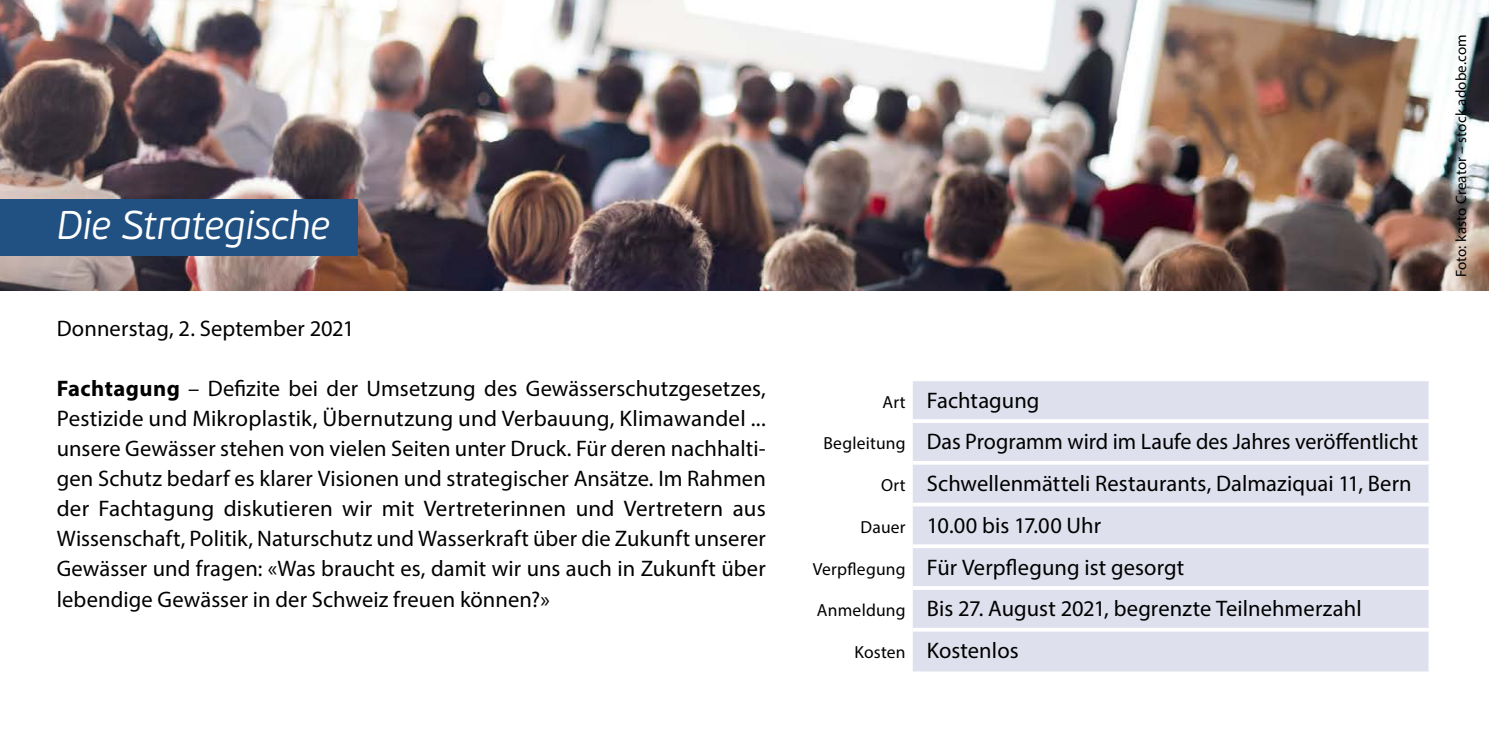
<style>
.page{position:relative;width:1489px;height:745px;background:#fff}
.page>*{position:absolute;margin:0;border:0;box-sizing:border-box;transform-origin:0 0}
.t1{font:italic 300 40px "PF Beau Sans Pro";letter-spacing:-.01em;color:#fff}
.t2{font:22.5px/30px "Myriad Pro";color:#000;text-align:justify}
.t3{font:17.5px "Myriad Pro";letter-spacing:.015em;color:#000}
.Unterzeile{font:15px "Myriad Pro";letter-spacing:.01em;color:#000}
.s1{font-weight:700}
</style>
<div class="page">
<img style="left:0;top:0;width:1488px;height:291px">
<div style="left:0;top:198px;width:358px;height:57px;background:#205182"></div>
<div style="left:913px;top:381px;width:515px;height:290px;background:#dee0ed"></div>
<hr style="left:912px;top:419px;width:519px;height:3px;background:#fff">
<svg style="left:913px;top:460px;width:516px;height:4px"></svg>
<svg style="left:913px;top:502px;width:516px;height:4px"></svg>
<hr style="left:912px;top:544px;width:519px;height:3px;background:#fff">
<svg style="left:913px;top:585px;width:516px;height:4px"></svg>
<svg style="left:913px;top:627px;width:516px;height:4px"></svg>
<p class="t1" style="left:57px;top:202px;width:274px">Die Strategische</p>
<p class="t2" style="left:57px;top:313px;width:299px">Donnerstag, 2. September 2021</p>
<p class="t2" style="left:57px;top:373px;width:710px"><span class="s1">Fachtagung</span> – Defizite bei der Umsetzung des Gewässerschutzgesetzes, Pestizide und Mikroplastik, Übernutzung und Verbauung, Klimawandel ... unsere Gewässer stehen von vielen Seiten unter Druck. Für deren nachhalti&shy;gen Schutz bedarf es klarer Visionen und strategischer Ansätze. Im Rahmen der Fachtagung diskutieren wir mit Vertreterinnen und Vertretern aus Wissenschaft, Politik, Naturschutz und Wasserkraft über die Zukunft unserer Gewässer und fragen: «Was braucht es, damit wir uns auch in Zukunft über lebendige Gewässer in der Schweiz freuen können?»</p>
<p class="Unterzeile" style="left:1451px;top:277px;width:245px;rotate:-90deg">Foto: kasto Creator – stock.adobe.com</p>
<p class="t3" style="left:882px;top:390px;width:25px">Art</p>
<p class="t2" style="left:926px;top:384px;width:114px">Fachtagung</p>
<p class="t3" style="left:823px;top:432px;width:84px">Begleitung</p>
<p class="t2" style="left:926px;top:426px;width:493px">Das Programm wird im Laufe des Jahres veröffentlicht</p>
<p class="t3" style="left:881px;top:474px;width:26px">Ort</p>
<p class="t2" style="left:926px;top:468px;width:486px">Schwellenmätteli Restaurants, Dalmaziquai 11, Bern</p>
<p class="t3" style="left:860px;top:515px;width:47px">Dauer</p>
<p class="t2" style="left:926px;top:509px;width:176px">10.00 bis 17.00 Uhr</p>
<p class="t3" style="left:812px;top:557px;width:94px">Verpflegung</p>
<p class="t2" style="left:926px;top:551px;width:259px">Für Verpflegung ist gesorgt</p>
<p class="t3" style="left:816px;top:599px;width:90px">Anmeldung</p>
<p class="t2" style="left:926px;top:593px;width:436px">Bis 27. August 2021, begrenzte Teilnehmerzahl</p>
<p class="t3" style="left:854px;top:641px;width:53px">Kosten</p>
<p class="t2" style="left:926px;top:634px;width:93px">Kostenlos</p>
</div>
